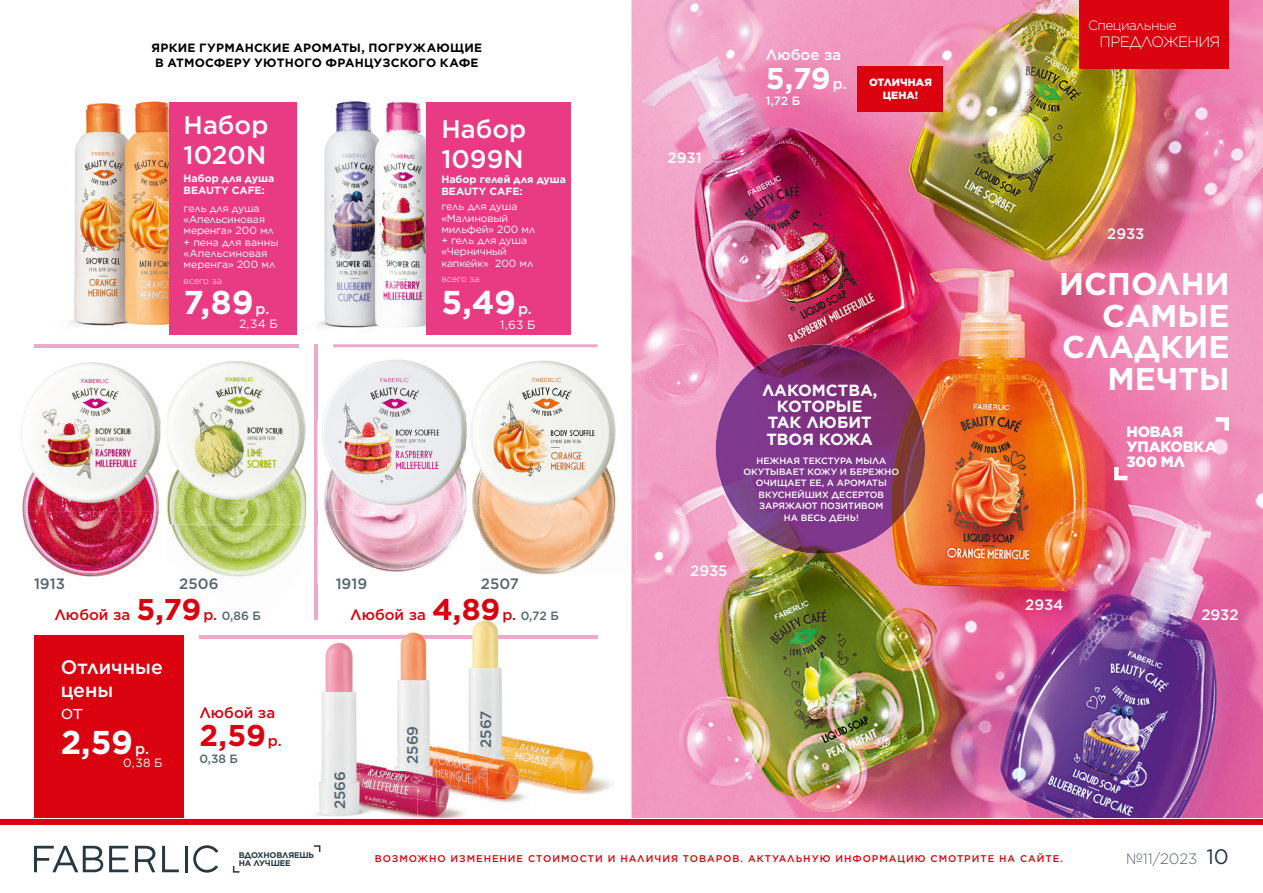
<style>
.page{position:relative;width:1263px;height:893px;background:#fff}
.page>*{position:absolute;margin:0;border:0;box-sizing:border-box;transform-origin:0 0}
.t1{font:700 33px "Gotham";color:#fff}
.t2{font:700 31.5px/31.5px "Gotham";color:#fff;text-align:right}
.t3{font:700 30px "Gotham";color:#fff}
.t4{font:700 30px "Gotham";color:#da020e}
.t5{font:500 25.5px/29.8px "Gotham";color:#fff}
.t6{font:500 19.5px/22.5px "Gotham";color:#fff}
.t7{font:19.5px "Gotham";color:#fff}
.t8{font:700 16.2px/16.2px "Gotham";color:#fff;text-align:center}
.t9{font:500 15px "Gotham";color:#da020e}
.t10{font:500 15px "Gotham";color:#546670}
.t11{font:500 15px "Gotham";color:#fff}
.t12{font:900 15px/15.3px "Gotham";letter-spacing:-.015em;color:#fff}
.t13{font:300 15px "Gotham";letter-spacing:-.04em;color:#fff}
.t14{font:300 15px "Gotham";color:#546670}
.t15{font:300 13.5px "Gotham";letter-spacing:-.04em;color:#fff}
.t16{font:700 12px/15px "Gotham";letter-spacing:.015em;color:#000}
.t17{font:12px "Gotham";color:#fff}
.t18{font:500 12px "Gotham";color:#fff}
.t19{font:500 12px "Gotham";color:#546670}
.t20{font:10.5px/11.2px "Gotham";color:#fff}
.t21{font:10.5px/11.2px "Gotham";letter-spacing:-.02em;color:#fff}
.t22{font:700 10.5px/12px "Gotham";color:#fff}
.t23{font:900 10.5px/13.5px "Gotham";color:#fff;text-align:center}
.t24{font:500 9.75px "Gotham";letter-spacing:.1em;color:#da020e}
.t25{font:500 9.15px/11.4px "Gotham";color:#fff;text-align:center}
.t26{font:300 9px "Gotham";color:#fff}
.t27{font:700 8.25px/8.2px "Gotham";letter-spacing:-.02em;color:#263943}
.s1{font-weight:500;font-size:15px}
.s2{font-weight:700;font-size:30px}
.s3{font-size:12px;color:#546670}
.s4{font-weight:400;font-size:21px;color:#263943}
</style>
<div class="page">
<img style="left:631px;top:0;width:632px;height:818px">
<hr style="left:34px;top:344px;width:264px;height:3px;background:#eca9cc">
<hr style="left:333px;top:344px;width:264px;height:3px;background:#eca9cc">
<hr style="left:199px;top:636px;width:398px;height:3px;background:#eca9cc">
<img style="left:509px;top:737px;width:104px;height:57px">
<img style="left:530px;top:738px;width:63px;height:50px">
<img style="left:534px;top:786px;width:32px;height:8px">
<img style="left:534px;top:758px;width:32px;height:28px">
<img style="left:459px;top:620px;width:50px;height:118px">
<img style="left:459px;top:636px;width:50px;height:3px">
<img style="left:480px;top:729px;width:29px;height:9px">
<img style="left:489px;top:736px;width:20px;height:2px">
<img style="left:437px;top:738px;width:93px;height:65px">
<img style="left:490px;top:795px;width:40px;height:7px">
<img style="left:509px;top:748px;width:28px;height:31px">
<img style="left:519px;top:777px;width:15px;height:18px">
<img style="left:459px;top:741px;width:21px;height:3px">
<img style="left:494px;top:745px;width:15px;height:13px">
<img style="left:490px;top:795px;width:23px;height:4px">
<img style="left:509px;top:777px;width:10px;height:18px">
<img style="left:509px;top:761px;width:10px;height:16px">
<img style="left:490px;top:795px;width:19px;height:2px">
<img style="left:488px;top:758px;width:21px;height:37px">
<img style="left:472px;top:771px;width:16px;height:17px">
<img style="left:387px;top:632px;width:50px;height:116px">
<img style="left:387px;top:636px;width:50px;height:3px">
<img style="left:403px;top:734px;width:34px;height:14px">
<img style="left:421px;top:745px;width:16px;height:3px">
<img style="left:363px;top:763px;width:102px;height:55px">
<img style="left:421px;top:748px;width:29px;height:23px">
<svg style="left:450px;top:744px;width:44px;height:27px"></svg>
<img style="left:437px;top:788px;width:13px;height:18px">
<svg style="left:450px;top:788px;width:40px;height:19px"></svg>
<img style="left:437px;top:771px;width:13px;height:17px">
<img style="left:450px;top:771px;width:9px;height:19px">
<img style="left:459px;top:771px;width:13px;height:22px">
<img style="left:376px;top:771px;width:61px;height:35px">
<img style="left:387px;top:748px;width:13px;height:23px">
<img style="left:400px;top:748px;width:21px;height:23px">
<svg style="left:417px;top:806px;width:20px;height:1px"></svg>
<img style="left:398px;top:771px;width:39px;height:31px">
<img style="left:413px;top:771px;width:24px;height:14px">
<img style="left:315px;top:787px;width:102px;height:31px">
<img style="left:387px;top:787px;width:30px;height:20px">
<img style="left:396px;top:787px;width:21px;height:12px">
<img style="left:311px;top:635px;width:52px;height:152px">
<img style="left:311px;top:636px;width:52px;height:3px">
<img style="left:327px;top:748px;width:36px;height:70px">
<img style="left:22px;top:511px;width:113px;height:66px">
<img style="left:22px;top:362px;width:136px;height:62px">
<img style="left:21px;top:424px;width:137px;height:87px">
<hr style="left:314px;top:344px;width:3px;height:276px;background:#eca9cc">
<img style="left:480px;top:410px;width:157px;height:164px">
<img style="left:474px;top:360px;width:147px;height:156px">
<img style="left:167px;top:459px;width:139px;height:118px">
<img style="left:112px;top:511px;width:46px;height:49px">
<img style="left:119px;top:458px;width:39px;height:53px">
<img style="left:167px;top:361px;width:139px;height:98px">
<img style="left:158px;top:412px;width:9px;height:99px">
<img style="left:158px;top:424px;width:8px;height:34px">
<img style="left:166px;top:447px;width:1px;height:64px">
<img style="left:317px;top:514px;width:146px;height:70px">
<img style="left:463px;top:420px;width:17px;height:111px">
<img style="left:317px;top:514px;width:28px;height:51px">
<img style="left:306px;top:495px;width:1px;height:20px">
<img style="left:348px;top:510px;width:114px;height:4px">
<img style="left:463px;top:420px;width:11px;height:94px">
<img style="left:325px;top:510px;width:23px;height:4px">
<svg style="left:317px;top:510px;width:5px;height:14px"></svg>
<img style="left:317px;top:359px;width:148px;height:61px">
<svg style="left:463px;top:410px;width:11px;height:10px"></svg>
<img style="left:322px;top:420px;width:144px;height:90px">
<img style="left:322px;top:471px;width:36px;height:39px">
<img style="left:317px;top:420px;width:1px;height:44px">
<img style="left:317px;top:464px;width:1px;height:46px">
<svg style="left:1112px;top:462px;width:20px;height:20px"></svg>
<svg style="left:1211px;top:415px;width:20px;height:20px"></svg>
<img style="left:716px;top:344px;width:209px;height:210px;border-radius:105px">
<div style="left:34px;top:636px;width:149px;height:189px;background:#da020e"></div>
<div style="left:858px;top:66px;width:85px;height:45px;background:#da020e"></div>
<img style="left:64px;top:103px;width:77px;height:245px">
<img style="left:64px;top:344px;width:77px;height:3px">
<img style="left:115px;top:101px;width:54px;height:178px">
<img style="left:115px;top:279px;width:54px;height:48px">
<div style="left:169px;top:102px;width:127px;height:233px;background:#e93b83"></div>
<img style="left:296px;top:280px;width:1px;height:55px">
<img style="left:318px;top:101px;width:47px;height:227px">
<img style="left:365px;top:102px;width:61px;height:225px">
<div style="left:426px;top:102px;width:145px;height:233px;background:#e93b83"></div>
<div style="left:0;top:819px;width:1263px;height:6px;background:#da020e"></div>
<svg style="left:109px;top:846px;width:19px;height:26px"></svg>
<svg style="left:162px;top:846px;width:17px;height:26px"></svg>
<hr style="left:185px;top:846px;width:3px;height:26px;background:#263943">
<svg style="left:135px;top:846px;width:20px;height:26px"></svg>
<svg style="left:34px;top:846px;width:69px;height:26px"></svg>
<svg style="left:193px;top:845px;width:25px;height:28px"></svg>
<svg style="left:232px;top:866px;width:8px;height:7px"></svg>
<svg style="left:313px;top:845px;width:8px;height:7px"></svg>
<div style="left:1079px;top:0;width:150px;height:68px;background:#da020e"></div>
<h3 class="t16" style="left:152px;top:40px;width:332px">ЯРКИЕ ГУРМАНСКИЕ АРОМАТЫ, ПОГРУЖАЮЩИЕ<br>В АТМОСФЕРУ УЮТНОГО ФРАНЦУЗСКОГО КАФЕ</h3>
<h3 class="t5" style="left:184px;top:110px;width:86px">Набор<br>1020N</h3>
<p class="t22" style="left:184px;top:172px;width:92px">Набор для душа<br>BEAUTY CAFE:</p>
<p class="t20" style="left:184px;top:202px;width:97px">гель для душа «Апельсиновая меренга» 200 мл + пена для ванны «Апельсиновая меренга» 200 мл</p>
<p class="t26" style="left:184px;top:275px;width:40px">всего за</p>
<h1 class="t1" style="left:184px;top:280px;width:87px">7,89<span class="s1">р.</span></h1>
<h3 class="t17" style="left:239px;top:316px;width:40px">2,34 Б</h3>
<h3 class="t5" style="left:441px;top:113px;width:86px">Набор<br>1099N</h3>
<p class="t22" style="left:441px;top:173px;width:126px">Набор гелей для душа<br>BEAUTY CAFE:</p>
<p class="t21" style="left:441px;top:201px;width:96px">гель для душа «Малиновый мильфей» 200 мл + гель для душа «Черничный капкейк» 200 мл</p>
<p class="t26" style="left:441px;top:273px;width:40px">всего за</p>
<h1 class="t1" style="left:441px;top:281px;width:92px">5,49<span class="s1">р.</span></h1>
<h3 class="t17" style="left:500px;top:317px;width:37px">1,63 Б</h3>
<h3 class="t10" style="left:34px;top:573px;width:32px">1913</h3>
<h3 class="t10" style="left:179px;top:573px;width:41px">2506</h3>
<h3 class="t10" style="left:336px;top:573px;width:33px">1919</h3>
<h3 class="t10" style="left:481px;top:573px;width:40px">2507</h3>
<h3 class="t9" style="left:54px;top:605px;width:208px">Любой за <span class="s2">5,79</span>р. <span class="s3">0,86 Б</span></h3>
<h3 class="t9" style="left:350px;top:605px;width:210px">Любой за <span class="s2">4,89</span>р. <span class="s3">0,72 Б</span></h3>
<h3 class="t6" style="left:61px;top:656px;width:104px">Отличные цены</h3>
<h3 class="t7" style="left:61px;top:700px;width:24px">от</h3>
<h1 class="t1" style="left:61px;top:720px;width:90px">2,59<span class="s1">р.</span></h1>
<h3 class="t17" style="left:123px;top:755px;width:41px">0,38 Б</h3>
<h3 class="t9" style="left:199px;top:703px;width:77px">Любой за</h3>
<h3 class="t4" style="left:199px;top:716px;width:84px">2,59<span class="s1">р.</span></h3>
<h3 class="t19" style="left:199px;top:750px;width:40px">0,38 Б</h3>
<h3 class="t10" style="left:330px;top:809px;width:40px;rotate:-90deg">2566</h3>
<h3 class="t10" style="left:403px;top:764px;width:40px;rotate:-90deg">2569</h3>
<h3 class="t10" style="left:476px;top:748px;width:39px;rotate:-90deg">2567</h3>
<h3 class="t11" style="left:668px;top:147px;width:36px">2931</h3>
<h3 class="t11" style="left:766px;top:45px;width:77px">Любое за</h3>
<h3 class="t3" style="left:766px;top:58px;width:82px">5,79<span class="s1">р.</span></h3>
<h3 class="t18" style="left:766px;top:93px;width:36px">1,72 Б</h3>
<p class="t23" style="left:869px;top:75px;width:64px">ОТЛИЧНАЯ<br>ЦЕНА!</p>
<h3 class="t8" style="left:762px;top:382px;width:117px">ЛАКОМСТВА,<br>КОТОРЫЕ<br>ТАК ЛЮБИТ<br>ТВОЯ КОЖА</h3>
<p class="t25" style="left:743px;top:455px;width:157px">НЕЖНАЯ ТЕКСТУРА МЫЛА<br>ОКУТЫВАЕТ КОЖУ И БЕРЕЖНО<br>ОЧИЩАЕТ ЕЕ, А АРОМАТЫ<br>ВКУСНЕЙШИХ ДЕСЕРТОВ<br>ЗАРЯЖАЮТ ПОЗИТИВОМ<br>НА ВЕСЬ ДЕНЬ!</p>
<h3 class="t11" style="left:690px;top:561px;width:39px">2935</h3>
<h3 class="t15" style="left:1088px;top:17px;width:90px">Специальные</h3>
<h3 class="t13" style="left:1099px;top:32px;width:122px">ПРЕДЛОЖЕНИЯ</h3>
<h3 class="t11" style="left:1107px;top:224px;width:39px">2933</h3>
<h2 class="t2" style="left:1059px;top:268px;width:172px">ИСПОЛНИ<br>САМЫЕ<br>СЛАДКИЕ<br>МЕЧТЫ</h2>
<h3 class="t11" style="left:1025px;top:594px;width:40px">2934</h3>
<h3 class="t12" style="left:1126px;top:424px;width:92px">НОВАЯ<br>УПАКОВКА<br>300 МЛ</h3>
<h3 class="t11" style="left:1201px;top:605px;width:39px">2932</h3>
<p class="t27" style="left:239px;top:851px;width:77px">ВДОХНОВЛЯЕШЬ<br>НА ЛУЧШЕЕ</p>
<p class="t24" style="left:375px;top:852px;width:690px">ВОЗМОЖНО ИЗМЕНЕНИЕ СТОИМОСТИ И НАЛИЧИЯ ТОВАРОВ. АКТУАЛЬНУЮ ИНФОРМАЦИЮ СМОТРИТЕ НА САЙТЕ.</p>
<h3 class="t14" style="left:1126px;top:849px;width:104px">№11/2023 <span class="s4">10</span></h3>
</div>
